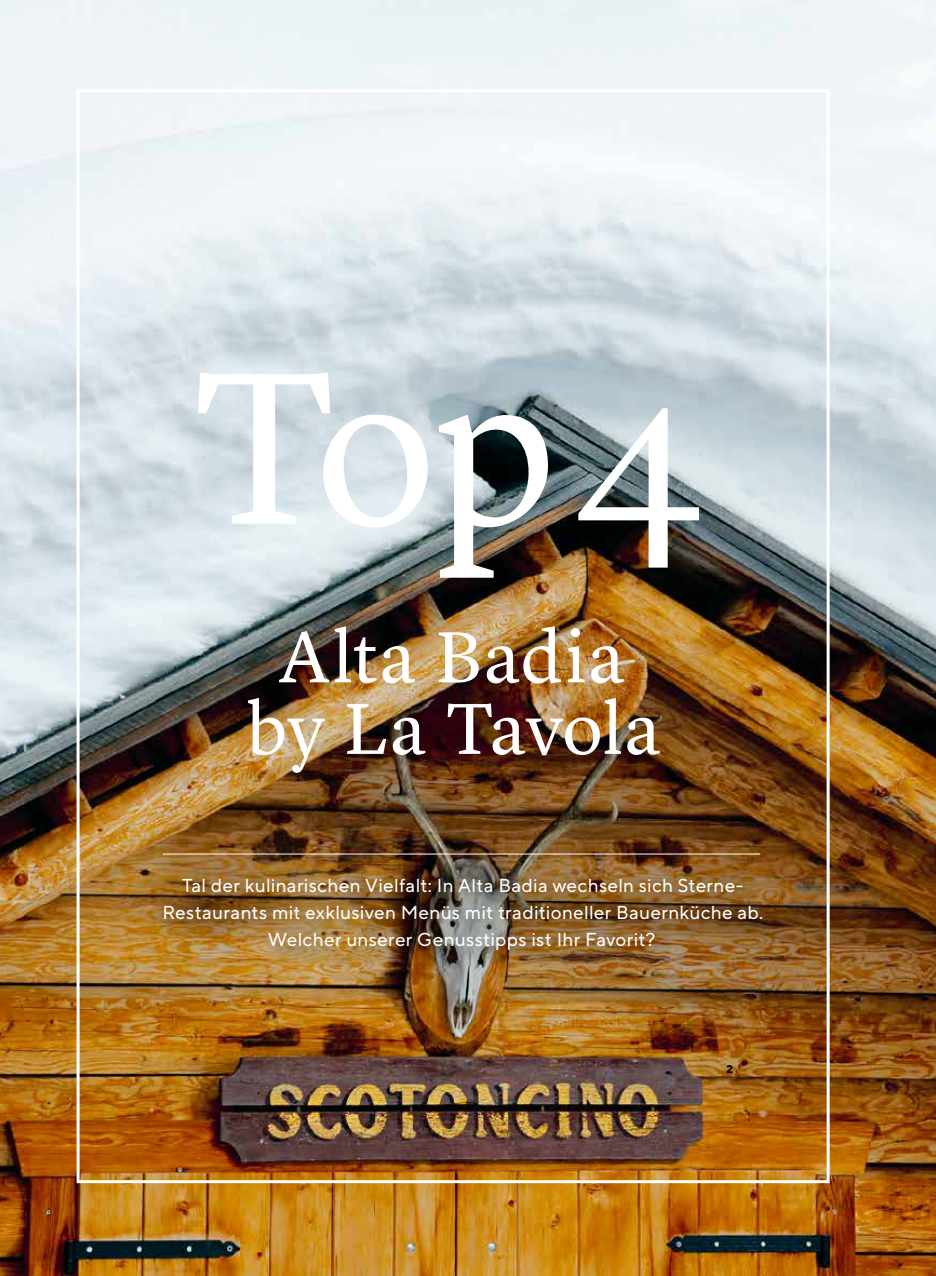
<style>
.page{position:relative;width:936px;height:1276px;background:#fff}
.page>*{position:absolute;margin:0;border:0;box-sizing:border-box;transform-origin:0 0}
.t1{font:225px "Lyon Text";color:#fff}
.t2{font:75px/71.6px "Lyon Text";color:#fff;text-align:center}
.t3{font:18.75px/27px "TT Norms Pro";letter-spacing:.015em;color:#fff;text-align:center}
.t4{font:700 11.25px "TT Norms Pro";color:#000}
</style>
<div class="page">
<img style="left:0;top:0;width:935px;height:1276px">
<div style="left:152px;top:866px;width:631px;height:106px;background:#000;opacity:.75"></div>
<hr style="left:163px;top:853px;width:597px;height:1px;background:#fff">
<h1 class="t1" style="left:191px;top:276px;width:511px">Top4</h1>
<h2 class="t2" style="left:246px;top:615px;width:417px">Alta Badia by La Tavola</h2>
<p class="t3" style="left:162px;top:870px;width:602px">Tal der kulinarischen Vielfalt: In Alta Badia wechseln sich Sterne-<br>Restaurants mit exklusiven Menüs mit traditioneller Bauernküche ab.<br>Welcher unserer Genusstipps ist Ihr Favorit?</p>
<p class="t4" style="left:726px;top:1060px;width:8px">2</p>
</div>
